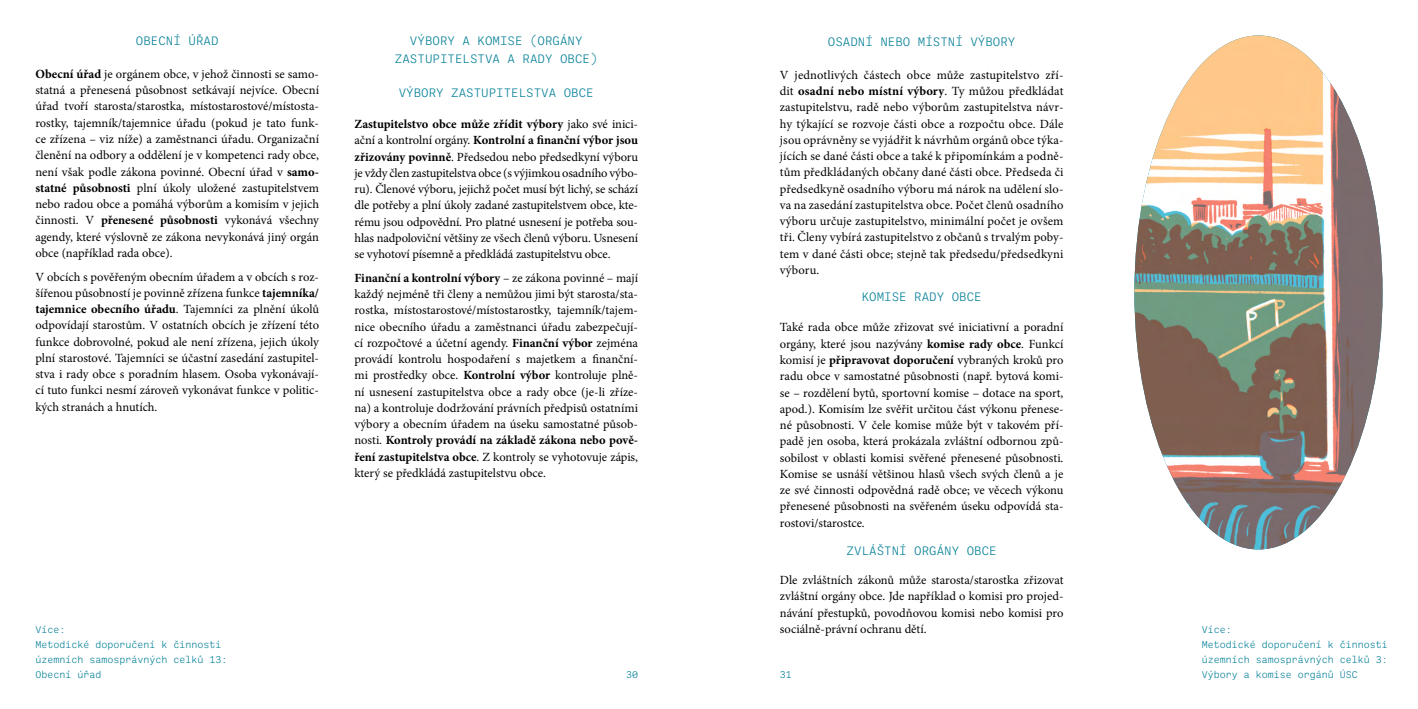
<style>
.page{position:relative;width:1418px;height:709px;background:#fff}
.page>*{position:absolute;margin:0;border:0;box-sizing:border-box;transform-origin:0 0}
.t1{font:12.5px/16.2px "Minion Pro";letter-spacing:-.005em;color:#000;text-align:justify}
.t2{font:300 12.5px/17.5px "Ballinger Mono";color:#007e96;text-align:center}
.t3{font:300 10px/15px "Ballinger Mono";color:#007e96}
.s1{font-weight:700}
</style>
<div class="page">
<img style="left:1134px;top:35px;width:248px;height:514px">
<p class="t2" style="left:395px;top:32px;width:204px">VÝBORY A KOMISE (ORGÁNY<br>ZASTUPITELSTVA A RADY OBCE)</p>
<p class="t2" style="left:399px;top:84px;width:197px">VÝBORY ZASTUPITELSTVA OBCE</p>
<p class="t1" style="left:354px;top:116px;width:285px"><span class="s1">Zastupitelstvo obce může zřídit výbory</span> jako své inici&shy;ační a kontrolní orgány. <span class="s1">Kontrolní a finanční výbor jsou zřizovány povinně</span>. Předsedou nebo předsedkyní výboru je vždy člen zastupitelstva obce (s výjimkou osadního výbo&shy;ru). Členové výboru, jejichž počet musí být lichý, se schází dle potřeby a plní úkoly zadané zastupitelstvem obce, kte&shy;rému jsou odpovědní. Pro platné usnesení je potřeba sou&shy;hlas nadpoloviční většiny ze všech členů výboru. Usnesení se vyhotoví písemně a předkládá zastupitelstvu obce.</p>
<p class="t1" style="left:354px;top:270px;width:285px"><span class="s1">Finanční a kontrolní výbory</span> – ze zákona povinné – mají každý nejméně tři členy a nemůžou jimi být starosta/sta&shy;rostka, místostarostové/místostarostky, tajemník/tajem&shy;nice obecního úřadu a zaměstnanci úřadu zabezpečují&shy;cí rozpočtové a účetní agendy. <span class="s1">Finanční výbor</span> zejména provádí kontrolu hospodaření s majetkem a finanční&shy;mi prostředky obce. <span class="s1">Kontrolní výbor</span> kontroluje plně&shy;ní usnesení zastupitelstva obce a rady obce (je-li zříze&shy;na) a kontroluje dodržování právních předpisů ostatními výbory a obecním úřadem na úseku samostatné působ&shy;nosti. <span class="s1">Kontroly provádí na základě zákona nebo pově&shy;ření zastupitelstva obce</span>. Z kontroly se vyhotovuje zápis, který se předkládá zastupitelstvu obce.</p>
<p class="t2" style="left:136px;top:32px;width:84px">OBECNÍ ÚŘAD</p>
<p class="t1" style="left:35px;top:66px;width:285px"><span class="s1">Obecní úřad</span> je orgánem obce, v jehož činnosti se samo&shy;statná a přenesená působnost setkávají nejvíce. Obecní úřad tvoří starosta/starostka, místostarostové/místosta&shy;rostky, tajemník/tajemnice úřadu (pokud je tato funk&shy;ce zřízena – viz níže) a zaměstnanci úřadu. Organizační členění na odbory a oddělení je v kompetenci rady obce, není však podle zákona povinné. Obecní úřad v <span class="s1">samo&shy;statné působnosti</span> plní úkoly uložené zastupitelstvem nebo radou obce a pomáhá výborům a komisím v jejich činnosti. V <span class="s1">přenesené působnosti</span> vykonává všechny agendy, které výslovně ze zákona nevykonává jiný orgán obce (například rada obce).</p>
<p class="t1" style="left:35px;top:268px;width:285px">V obcích s pověřeným obecním úřadem a v obcích s roz&shy;šířenou působností je povinně zřízena funkce <span class="s1">tajemníka/ tajemnice obecního úřadu</span>. Tajemníci za plnění úkolů odpovídají starostům. V ostatních obcích je zřízení této funkce dobrovolné, pokud ale není zřízena, jejich úkoly plní starostové. Tajemníci se účastní zasedání zastupitel&shy;stva i rady obce s poradním hlasem. Osoba vykonávají&shy;cí tuto funkci nesmí zároveň vykonávat funkce v politic&shy;kých stranách a hnutích.</p>
<p class="t2" style="left:828px;top:33px;width:189px">OSADNÍ NEBO MÍSTNÍ VÝBORY</p>
<p class="t1" style="left:780px;top:67px;width:285px">V jednotlivých částech obce může zastupitelstvo zří&shy;dit <span class="s1">osadní nebo místní výbory</span>. Ty můžou předkládat zastupitelstvu, radě nebo výborům zastupitelstva návr&shy;hy týkající se rozvoje části obce a rozpočtu obce. Dále jsou oprávněny se vyjádřit k návrhům orgánů obce týka&shy;jících se dané části obce a také k připomínkám a podně&shy;tům předkládaných občany dané části obce. Předseda či předsedkyně osadního výboru má nárok na udělení slo&shy;va na zasedání zastupitelstva obce. Počet členů osadního výboru určuje zastupitelstvo, minimální počet je ovšem tři. Členy vybírá zastupitelstvo z občanů s trvalým poby&shy;tem v dané části obce; stejně tak předsedu/předsedkyni výboru.</p>
<p class="t2" style="left:861px;top:288px;width:121px">KOMISE RADY OBCE</p>
<p class="t1" style="left:780px;top:319px;width:285px">Také rada obce může zřizovat své iniciativní a poradní orgány, které jsou nazývány <span class="s1">komise rady obce</span>. Funkcí komisí je <span class="s1">připravovat doporučení</span> vybraných kroků pro radu obce v samostatné působnosti (např. bytová komi&shy;se – rozdělení bytů, sportovní komise – dotace na sport, apod.). Komisím lze svěřit určitou část výkonu přenese&shy;né působnosti. V čele komise může být v takovém pří&shy;padě jen osoba, která prokázala zvláštní odbornou způ&shy;sobilost v oblasti komisi svěřené přenesené působnosti.<br>Komise se usnáší většinou hlasů všech svých členů a je ze své činnosti odpovědná radě obce; ve věcech výkonu přenesené působnosti na svěřeném úseku odpovídá sta&shy;rostovi/starostce.</p>
<p class="t2" style="left:846px;top:542px;width:151px">ZVLÁŠTNÍ ORGÁNY OBCE</p>
<p class="t1" style="left:780px;top:572px;width:285px">Dle zvláštních zákonů může starosta/starostka zřizovat zvláštní orgány obce. Jde například o komisi pro projed&shy;návání přestupků, povodňovou komisi nebo komisi pro sociálně-právní ochranu dětí.</p>
<p class="t3" style="left:35px;top:621px;width:194px">Více:<br>Metodické doporučení k činnosti územních samosprávných celků 13:<br>Obecní úřad</p>
<p class="t3" style="left:1201px;top:621px;width:188px">Více:<br>Metodické doporučení k činnosti územních samosprávných celků 3:<br>Výbory a komise orgánů ÚSC</p>
<p class="t3" style="left:626px;top:666px;width:13px">30</p>
<p class="t3" style="left:780px;top:666px;width:13px">31</p>
</div>
